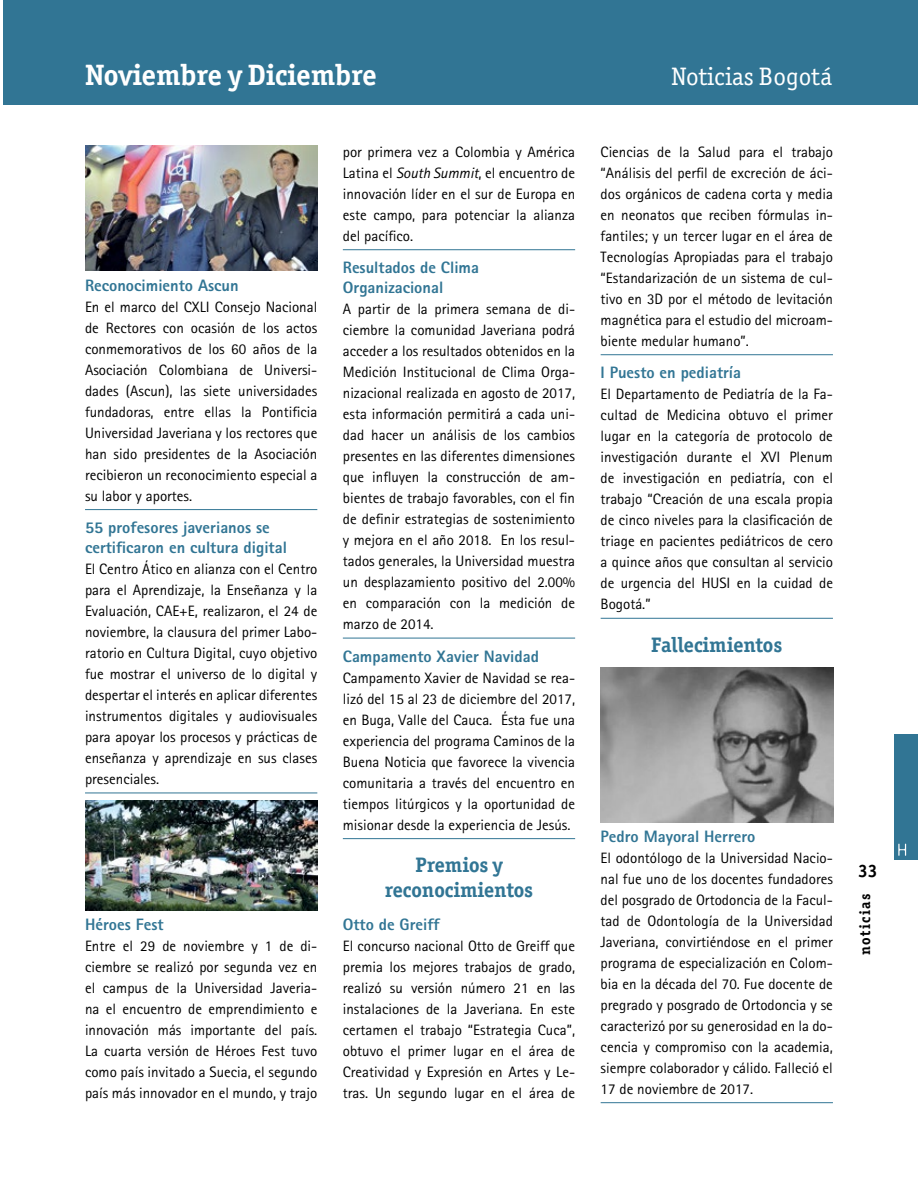
<style>
.page{position:relative;width:918px;height:1188px;background:#fff}
.page>*{position:absolute;margin:0;border:0;box-sizing:border-box;transform-origin:0 0}
.t1{font:700 29.55px "Officina Ser ITC";color:#fff}
.t2{font:25.35px "Officina Ser ITC";color:#fff}
.t3{font:700 21px/25.2px "Officina Ser ITC";color:#317594;text-align:center}
.t4{font:700 18px "Officina Sans ITC";color:#000}
.t5{font:800 16.5px/19.8px "AT Rotis Sans Serif";color:#317594}
.t6{font:15px/21px "AT Rotis Sans Serif";color:#000;text-align:justify}
.t7{font:700 15px "Officina Ser ITC";letter-spacing:.1em;color:#000}
.s1{font-style:italic}
</style>
<div class="page">
<div style="left:894px;top:734px;width:24px;height:126px;background:#317594"></div>
<svg style="left:898px;top:844px;width:8px;height:12px"></svg>
<div style="left:3px;top:0;width:915px;height:105px;background:#317594"></div>
<hr style="left:85px;top:509px;width:232px;height:1px;background:#317594">
<hr style="left:85px;top:793px;width:232px;height:1px;background:#317594">
<img style="left:85px;top:145px;width:233px;height:126px">
<img style="left:85px;top:800px;width:233px;height:111px">
<hr style="left:343px;top:249px;width:232px;height:1px;background:#317594">
<hr style="left:343px;top:638px;width:232px;height:1px;background:#317594">
<hr style="left:343px;top:838px;width:232px;height:1px;background:#317594">
<hr style="left:601px;top:354px;width:232px;height:1px;background:#317594">
<hr style="left:601px;top:618px;width:232px;height:1px;background:#317594">
<hr style="left:601px;top:1102px;width:232px;height:1px;background:#317594">
<img style="left:601px;top:668px;width:233px;height:154px">
<h1 class="t1" style="left:85px;top:57px;width:293px">Noviembre y Diciembre</h1>
<h2 class="t2" style="left:672px;top:62px;width:162px">Noticias Bogotá</h2>
<p class="t5" style="left:85px;top:275px;width:155px">Reconocimiento Ascun</p>
<p class="t6" style="left:85px;top:296px;width:234px">En el marco del CXLI Consejo Nacional de Rectores con ocasión de los actos conmemorativos de los 60 años de la Asociación Colombiana de Universi&shy;dades (Ascun), las siete universidades fundadoras, entre ellas la Pontificia Universidad Javeriana y los rectores que han sido presidentes de la Asociación recibieron un reconocimiento especial a su labor y aportes.</p>
<p class="t5" style="left:85px;top:518px;width:203px">55 profesores javerianos se certificaron en cultura digital</p>
<p class="t6" style="left:85px;top:558px;width:234px">El Centro Ático en alianza con el Centro para el Aprendizaje, la Enseñanza y la Evaluación, CAE+E, realizaron, el 24 de noviembre, la clausura del primer Labo&shy;ratorio en Cultura Digital, cuyo objetivo fue mostrar el universo de lo digital y despertar el interés en aplicar diferentes instrumentos digitales y audiovisuales para apoyar los procesos y prácticas de enseñanza y aprendizaje en sus clases presenciales.</p>
<p class="t5" style="left:85px;top:915px;width:80px">Héroes Fest</p>
<p class="t6" style="left:85px;top:936px;width:234px">Entre el 29 de noviembre y 1 de di&shy;ciembre se realizó por segunda vez en el campus de la Universidad Javeria&shy;na el encuentro de emprendimiento e innovación más importante del país.<br>La cuarta versión de Héroes Fest tuvo como país invitado a Suecia, el segundo país más innovador en el mundo, y trajo</p>
<p class="t6" style="left:343px;top:141px;width:234px">por primera vez a Colombia y América Latina el <span class="s1">South Summit</span>, el encuentro de innovación líder en el sur de Europa en este campo, para potenciar la alianza del pacífico.</p>
<p class="t5" style="left:343px;top:258px;width:138px">Resultados de Clima<br>Organizacional</p>
<p class="t6" style="left:343px;top:299px;width:234px">A partir de la primera semana de di&shy;ciembre la comunidad Javeriana podrá acceder a los resultados obtenidos en la Medición Institucional de Clima Orga&shy;nizacional realizada en agosto de 2017, esta información permitirá a cada uni&shy;dad hacer un análisis de los cambios presentes en las diferentes dimensiones que influyen la construcción de am&shy;bientes de trabajo favorables, con el fin de definir estrategias de sostenimiento y mejora en el año 2018. En los resul&shy;tados generales, la Universidad muestra un desplazamiento positivo del 2.00% en comparación con la medición de marzo de 2014.</p>
<p class="t5" style="left:343px;top:646px;width:198px">Campamento Xavier Navidad</p>
<p class="t6" style="left:343px;top:667px;width:234px">Campamento Xavier de Navidad se rea&shy;lizó del 15 al 23 de diciembre del 2017, en Buga, Valle del Cauca. Ésta fue una experiencia del programa Caminos de la Buena Noticia que favorece la vivencia comunitaria a través del encuentro en tiempos litúrgicos y la oportunidad de misionar desde la experiencia de Jesús.</p>
<h3 class="t3" style="left:385px;top:852px;width:150px">Premios y reconocimientos</h3>
<p class="t5" style="left:343px;top:914px;width:98px">Otto de Greiff</p>
<p class="t6" style="left:343px;top:935px;width:234px">El concurso nacional Otto de Greiff que premia los mejores trabajos de grado, realizó su versión número 21 en las instalaciones de la Javeriana. En este certamen el trabajo “Estrategia Cuca”, obtuvo el primer lugar en el área de Creatividad y Expresión en Artes y Le&shy;tras. Un segundo lugar en el área de</p>
<p class="t6" style="left:601px;top:141px;width:234px">Ciencias de la Salud para el trabajo “Análisis del perfil de excreción de áci&shy;dos orgánicos de cadena corta y media en neonatos que reciben fórmulas in&shy;fantiles; y un tercer lugar en el área de Tecnologías Apropiadas para el trabajo “Estandarización de un sistema de cul&shy;tivo en 3D por el método de levitación magnética para el estudio del microam&shy;biente medular humano”.</p>
<p class="t5" style="left:601px;top:363px;width:142px">I Puesto en pediatría</p>
<p class="t6" style="left:601px;top:384px;width:234px">El Departamento de Pediatría de la Fa&shy;cultad de Medicina obtuvo el primer lugar en la categoría de protocolo de investigación durante el XVI Plenum de investigación en pediatría, con el trabajo “Creación de una escala propia de cinco niveles para la clasificación de triage en pacientes pediátricos de cero a quince años que consultan al servicio de urgencia del HUSI en la cuidad de Bogotá.”</p>
<h3 class="t3" style="left:651px;top:632px;width:133px">Fallecimientos</h3>
<p class="t5" style="left:601px;top:826px;width:156px">Pedro Mayoral Herrero</p>
<p class="t6" style="left:601px;top:847px;width:234px">El odontólogo de la Universidad Nacio&shy;nal fue uno de los docentes fundadores del posgrado de Ortodoncia de la Facul&shy;tad de Odontología de la Universidad Javeriana, convirtiéndose en el primer programa de especialización en Colom&shy;bia en la década del 70. Fue docente de pregrado y posgrado de Ortodoncia y se caracterizó por su generosidad en la do&shy;cencia y compromiso con la academia, siempre colaborador y cálido. Falleció el 17 de noviembre de 2017.</p>
<p class="t4" style="left:858px;top:859px;width:21px">33</p>
<p class="t7" style="left:856px;top:955px;width:63px;rotate:-90deg">noticias</p>
</div>
